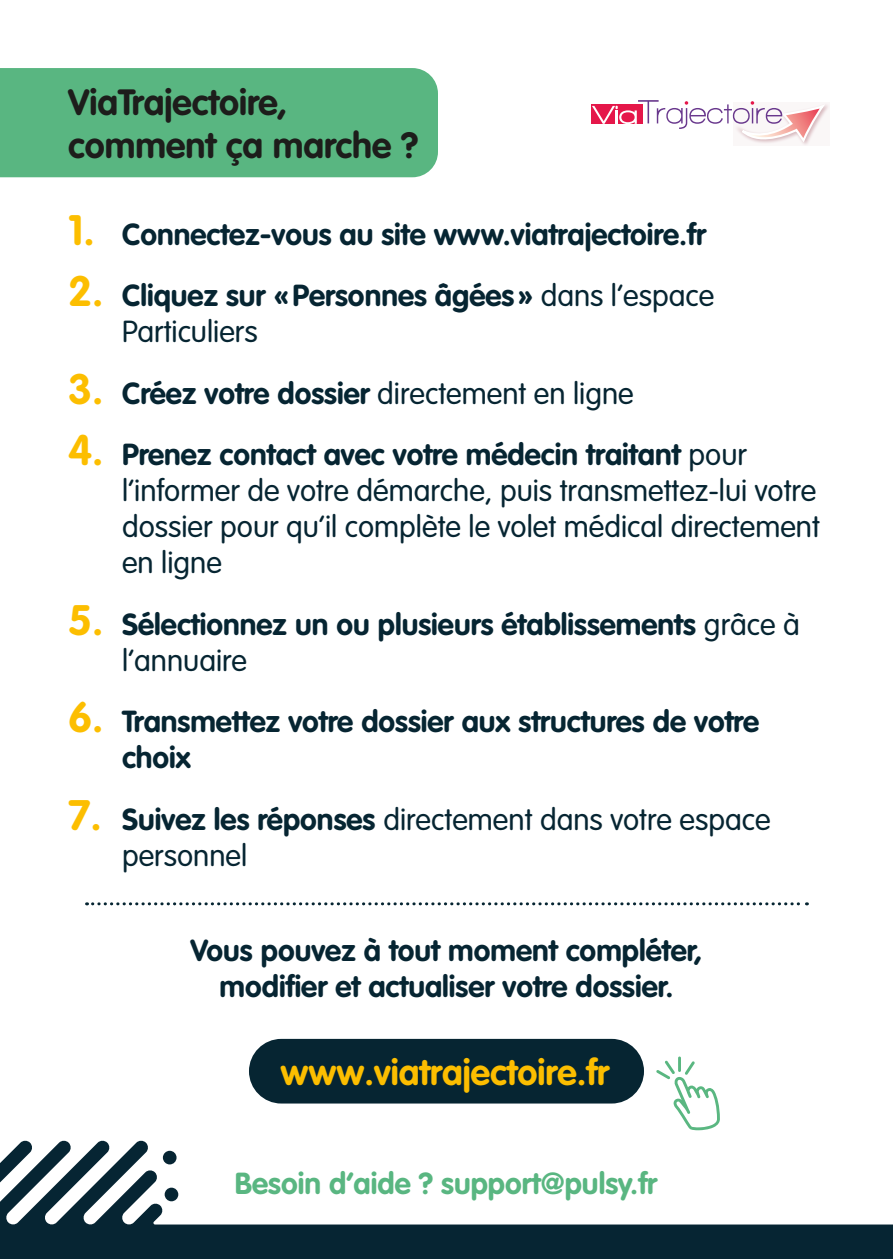
<style>
.page{position:relative;width:893px;height:1259px;background:#fff}
.page>*{position:absolute;margin:0;border:0;box-sizing:border-box;transform-origin:0 0}
.t1{font:700 36px/43.2px "VAG Rounded Std";color:#1d1d1b}
.t2{font:700 36px "VAG Rounded Std";color:#fcbe00}
.t3{font:700 30px/36px "VAG Rounded Std";color:#062532}
.t4{font:300 30px/36px "VAG Rounded Std";color:#062532}
.t5{font:700 30px "VAG Rounded Std";color:#59b681}
.s1{font-size:42px;color:#fcbe00}
.s2{font-weight:300}
.s3{font-weight:700;font-size:42px;color:#fcbe00}
.s4{font-weight:700}
</style>
<div class="page">
<svg style="left:0;top:1140px;width:893px;height:119px"></svg>
<div style="left:249px;top:1039px;width:395px;height:64px;background:#062532;border-radius:32px"></div>
<svg style="left:87px;top:902px;width:720px;height:3px"></svg>
<div style="left:0;top:68px;width:438px;height:109px;background:#59b681"></div>
<div style="left:734px;top:103px;width:96px;height:42px;background:linear-gradient(to bottom,#f7f1f2,#fbf9f9)"></div>
<div style="left:591px;top:104px;width:52px;height:19px;background:#e5174a"></div>
<svg style="left:592px;top:100px;width:233px;height:46px"></svg>
<hr style="left:678px;top:1056px;width:3px;height:16px;background:#5ab781">
<svg style="left:656px;top:1060px;width:64px;height:70px"></svg>
<p class="t1" style="left:68px;top:82px;width:352px">ViaTrajectoire, comment ça marche ?</p>
<p class="t3" style="left:68px;top:217px;width:640px"><span class="s1">1.</span> Connectez-vous au site www.viatrajectoire.fr</p>
<p class="t3" style="left:122px;top:279px;width:594px;text-indent:-54px"><span class="s1">2.</span> Cliquez sur «Personnes âgées» <span class="s2">dans l’espace<br>Particuliers</span></p>
<p class="t4" style="left:68px;top:376px;width:567px"><span class="s3">3.</span> <span class="s4">Créez votre dossier</span> directement en ligne</p>
<p class="t4" style="left:122px;top:438px;width:699px;text-indent:-54px"><span class="s3">4.</span> <span class="s4">Prenez contact avec votre médecin traitant</span> pour l’informer de votre démarche, puis transmettez-lui votre dossier pour qu’il complète le volet médical directement en ligne</p>
<p class="t3" style="left:122px;top:607px;width:679px;text-indent:-54px"><span class="s1">5.</span> Sélectionnez un ou plusieurs établissements <span class="s2">grâce à l’annuaire</span></p>
<p class="t3" style="left:122px;top:705px;width:639px;text-indent:-54px"><span class="s1">6.</span> Transmettez votre dossier aux structures de votre choix</p>
<p class="t4" style="left:122px;top:802px;width:650px;text-indent:-54px"><span class="s3">7.</span> <span class="s4">Suivez les réponses</span> directement dans votre espace personnel</p>
<p class="t3" style="left:190px;top:933px;width:513px;text-align:center">Vous pouvez à tout moment compléter, modifier et actualiser votre dossier.</p>
<p class="t2" style="left:280px;top:1051px;width:330px">www.viatrajectoire.fr</p>
<p class="t5" style="left:235px;top:1165px;width:424px">Besoin d’aide ? support@pulsy.fr</p>
</div>
